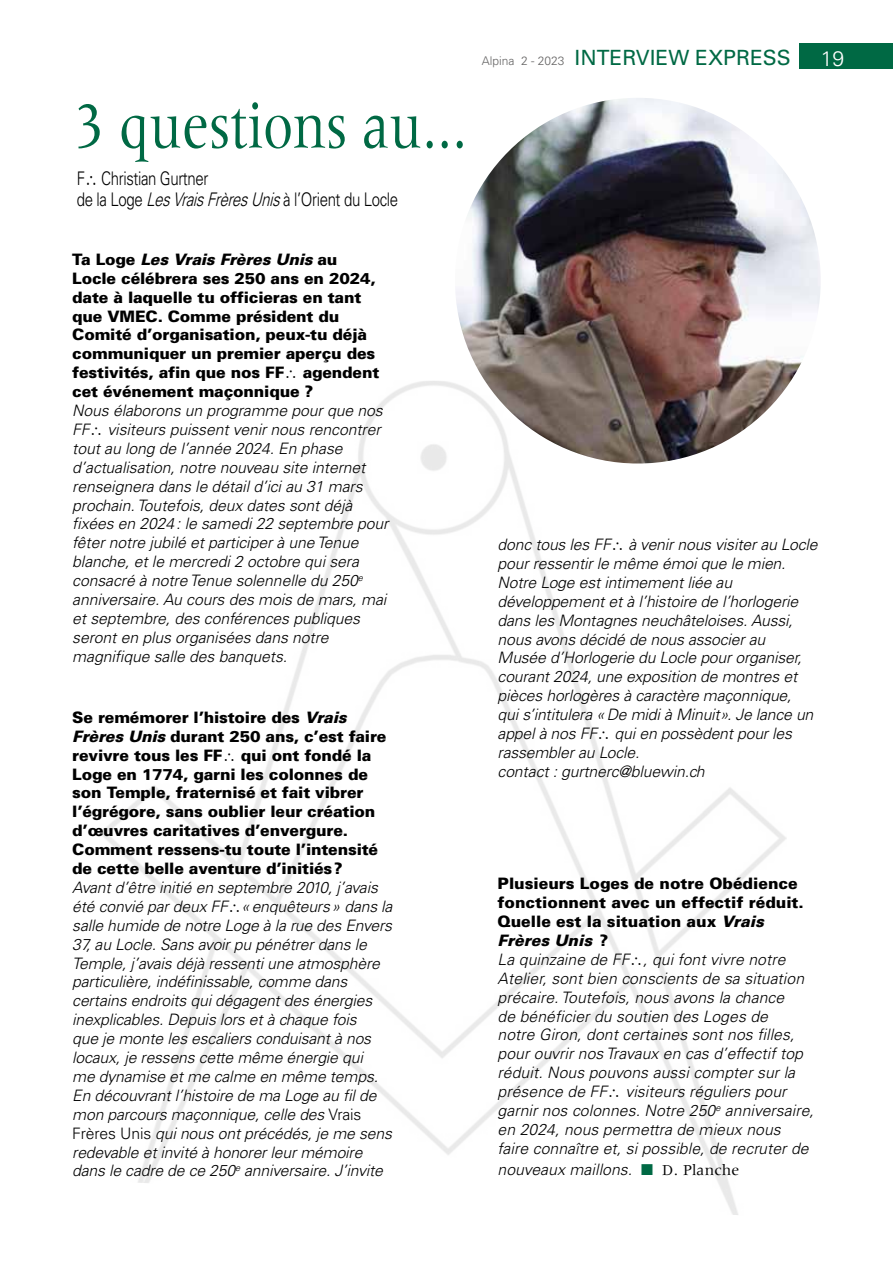
<style>
.page{position:relative;width:893px;height:1263px;background:#fff}
.page>*{position:absolute;margin:0;border:0;box-sizing:border-box;transform-origin:0 0}
.t1{font:67.5px "Meridien";color:#006944;scale:.8 1}
.t2{font:21px "Univers";color:#006944}
.t3{font:300 21px "Univers";color:#fff}
.t4{font:300 18.75px/21px "Univers";letter-spacing:-.025em;color:#000;scale:.8 1}
.t5{font:italic 300 15.75px/18.9px "Univers LT Pro 45";letter-spacing:-.01em;color:#000}
.t6{font:900 15.75px/18.9px "Univers";letter-spacing:-.01em;color:#000}
.s1{font-style:italic}
.s2{font-family:"Univers";font-style:normal}
.s3{font-weight:300;font-size:12px;color:#646363}
.s4{color:#006944}
.s5{font-family:"Meridien";font-weight:400;font-style:normal}
</style>
<div class="page">
<div style="left:799px;top:43px;width:94px;height:26px;background:#006944"></div>
<img style="left:100px;top:381px;width:687px;height:834px">
<img style="left:455px;top:98px;width:366px;height:365px;border-radius:183px">
<h1 class="t1" style="left:74px;top:89px;width:493px">3 questions au...</h1>
<p class="t4" style="left:77px;top:168px;width:403px">F∴ Christian Gurtner<br>de la Loge <span class="s1">LesVraisFrèresUnis</span>à l’Orient du Locle</p>
<p class="t6" style="left:72px;top:250px;width:309px">Ta L o g e <span class="s1">Les Vrais Frères Unis</span> a u Locle célébrera ses 250 ans en 2024, date à laquelle tu officieras en tant que VMEC. Comme président du Comité d’organisation, peux-tu déjà communiquer un premier aperçu des festivités, afin que nos FF∴∴agendent cet événement maçonnique ?</p>
<p class="t5" style="left:72px;top:401px;width:318px">Nous élaborons un programme pour que nos FF∴ visiteurs puissent venir nous rencontrer tout au long de l’année 2024. En phase d’actualisation, notre nouveau site internet renseignera dans le détail d’ici au 31 mars prochain. Toutefois, deux dates sont déjà fixées en 2024: le samedi 22 septembre pour fêter notre jubilé et participer à une Tenue blanche, et le mercredi 2 octobre qui sera consacré à notre Tenue solennelle du 250<sup>e </sup>anniversaire. Au cours des mois de mars, mai et septembre, des conférences publiques seront en plus organisées dans notre magnifique salle des banquets.</p>
<p class="t6" style="left:72px;top:708px;width:316px">Se remémorer l’histoire des <span class="s1">Vrais Frères Unis</span> durant 250 ans, c’est faire revivre tous les FF∴ qui ont fondé la Loge en 1774, garni les colonnes de son Temple, fraternisé et fait vibrer l’égrégore, sans oublier leur création d’œuvres caritatives d’envergure.<br>Comment ressens-tu toute l’intensité de cette belle aventure d’initiés?</p>
<p class="t5" style="left:72px;top:878px;width:322px">Avant d’être initié en septembre 2010, j’avais été convié par deux FF∴«enquêteurs» dans la salle humide de notre Loge à la rue des Envers 37, au Locle. Sans avoir pu pénétrer dans le Temple, j’avais déjà ressenti une atmosphère particulière, indéfinissable, comme dans certains endroits qui dégagent des énergies inexplicables. Depuis lors et à chaque fois<br>que je monte les escaliers conduisant à nos locaux, je ressens cette même énergie qui<br>me dynamise et me calme en même temps.<br>En découvrant l’histoire de ma Loge au fil de mon parcours maçonnique, celle des <span class="s2">Vrais Frères Unis</span> qui nous ont précédés, je me sens redevable et invité à honorer leur mémoire dans le cadre de ce 250<sup>e</sup> anniversaire. J’invite</p>
<h2 class="t2" style="left:482px;top:45px;width:311px"><span class="s3">Alpina 2 - 2023</span> INTERVIEW EXPRESS</h2>
<h2 class="t3" style="left:821px;top:46px;width:25px">19</h2>
<p class="t5" style="left:498px;top:535px;width:321px">donc tous les FF∴ à venir nous visiter au Locle pour ressentir le même émoi que le mien.<br>Notre Loge est intimement liée au développement et à l’histoire de l’horlogerie dans les Montagnes neuchâteloises. Aussi, nous avons décidé de nous associer au Musée d’Horlogerie du Locle pour organiser, courant 2024, une exposition de montres et pièces horlogères à caractère maçonnique,<br>qui s’intitulera «De midi à Minuit». Je lance un appel à nos FF∴ qui en possèdent pour les rassembler au Locle.<br>contact : gurtnerc@bluewin.ch</p>
<p class="t6" style="left:498px;top:874px;width:308px">Plusieurs Loges de notre Obédience fonctionnent avec un effectif réduit.<br>Quelle est la situation aux <span class="s1">Vrais<br>Frères Unis</span> ?</p>
<p class="t5" style="left:498px;top:950px;width:318px">La quinzaine de FF∴, qui font vivre notre Atelier, sont bien conscients de sa situation précaire. Toutefois, nous avons la chance<br>de bénéficier du soutien des Loges de<br>notre Giron, dont certaines sont nos filles, pour ouvrir nos Travaux en cas d’effectif top réduit. Nous pouvons aussi compter sur la présence de FF∴ visiteurs réguliers pour garnir nos colonnes. Notre 250<sup>e</sup> anniversaire, en 2024, nous permettra de mieux nous faire connaître et, si possible, de recruter de</p>
<p class="t5" style="left:498px;top:1160px;width:243px">nouveaux maillons. <span class="s4">■</span> <span class="s5">D. Planche</span></p>
</div>
